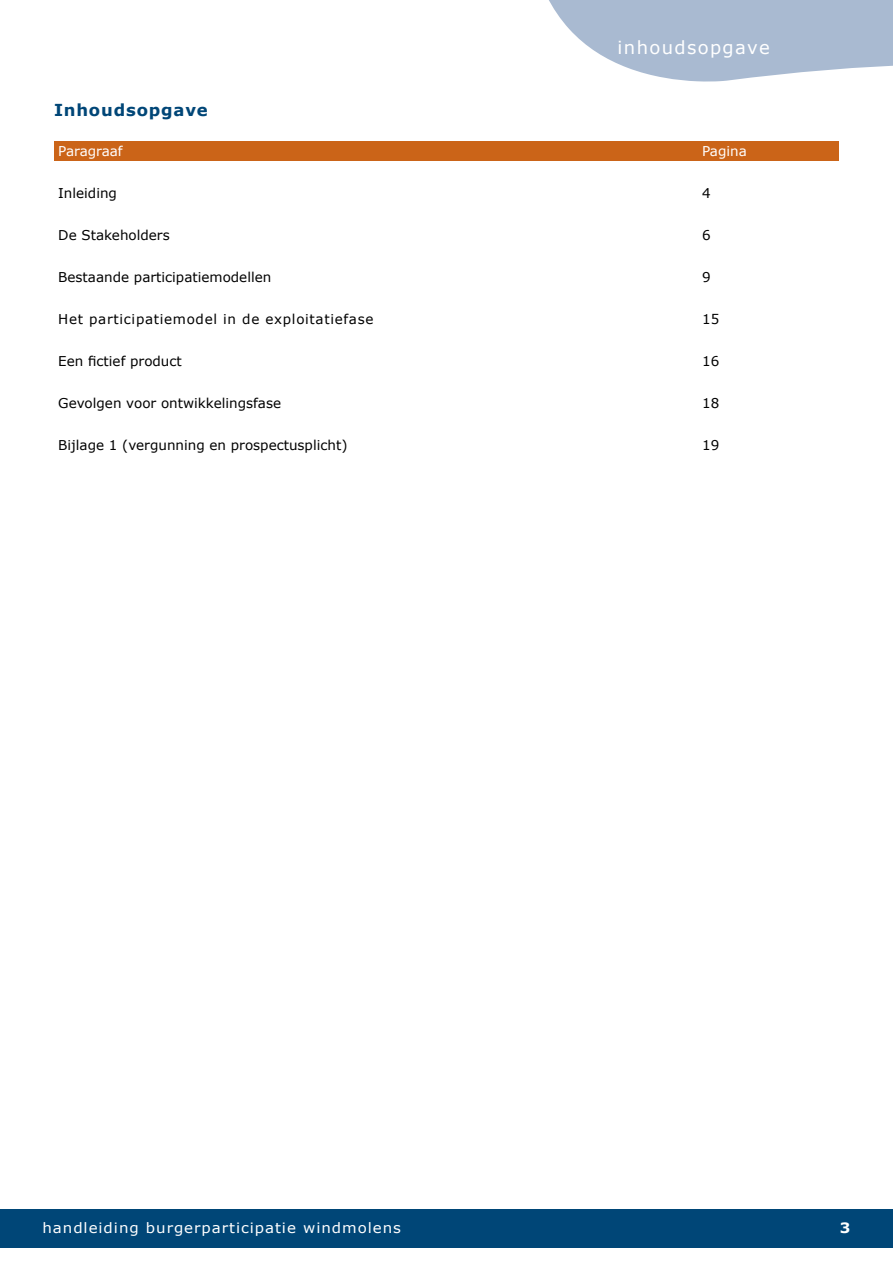
<style>
.page{position:relative;width:893px;height:1263px;background:#fff}
.page>*{position:absolute;margin:0;border:0;box-sizing:border-box;transform-origin:0 0}
.t1{font:18px "Verdana";letter-spacing:.075em;color:#fff}
.t2{font:700 16.5px "Verdana";letter-spacing:.05em;color:#004677}
.t3{font:14.25px "Verdana";letter-spacing:.065em;color:#fff;scale:1.05 1}
.t4{font:700 14.25px "Verdana";color:#fff;scale:1.05 1}
.t5{font:13.5px "Verdana";color:#000}
.t6{font:13.5px "Verdana";letter-spacing:.05em;color:#000}
.t7{font:13.5px "Verdana";color:#fff}
</style>
<div class="page">
<div style="left:0;top:1209px;width:893px;height:38px;background:#004677"></div>
<svg style="left:549px;top:0;width:344px;height:82px"></svg>
<div style="left:54px;top:141px;width:785px;height:20px;background:#cb6418"></div>
<h1 class="t1" style="left:618px;top:36px;width:154px">inhoudsopgave</h1>
<p class="t2" style="left:54px;top:99px;width:155px">Inhoudsopgave</p>
<p class="t7" style="left:58px;top:143px;width:66px">Paragraaf</p>
<p class="t7" style="left:702px;top:143px;width:46px">Pagina</p>
<p class="t5" style="left:58px;top:185px;width:60px">Inleiding</p>
<p class="t5" style="left:702px;top:185px;width:10px">4</p>
<p class="t5" style="left:58px;top:227px;width:113px">De Stakeholders</p>
<p class="t5" style="left:702px;top:227px;width:10px">6</p>
<p class="t5" style="left:58px;top:269px;width:215px">Bestaande participatiemodellen</p>
<p class="t5" style="left:702px;top:269px;width:10px">9</p>
<p class="t6" style="left:58px;top:311px;width:317px">Het participatiemodel in de exploitatiefase</p>
<p class="t5" style="left:702px;top:311px;width:19px">15</p>
<p class="t5" style="left:58px;top:353px;width:125px">Een fictief product</p>
<p class="t5" style="left:702px;top:353px;width:19px">16</p>
<p class="t5" style="left:58px;top:395px;width:224px">Gevolgen voor ontwikkelingsfase</p>
<p class="t5" style="left:702px;top:395px;width:19px">18</p>
<p class="t5" style="left:58px;top:437px;width:291px">Bijlage 1 (vergunning en prospectusplicht)</p>
<p class="t5" style="left:702px;top:437px;width:19px">19</p>
<p class="t3" style="left:43px;top:1219px;width:343px">handleiding burgerparticipatie windmolens</p>
<p class="t4" style="left:840px;top:1219px;width:12px">3</p>
</div>
